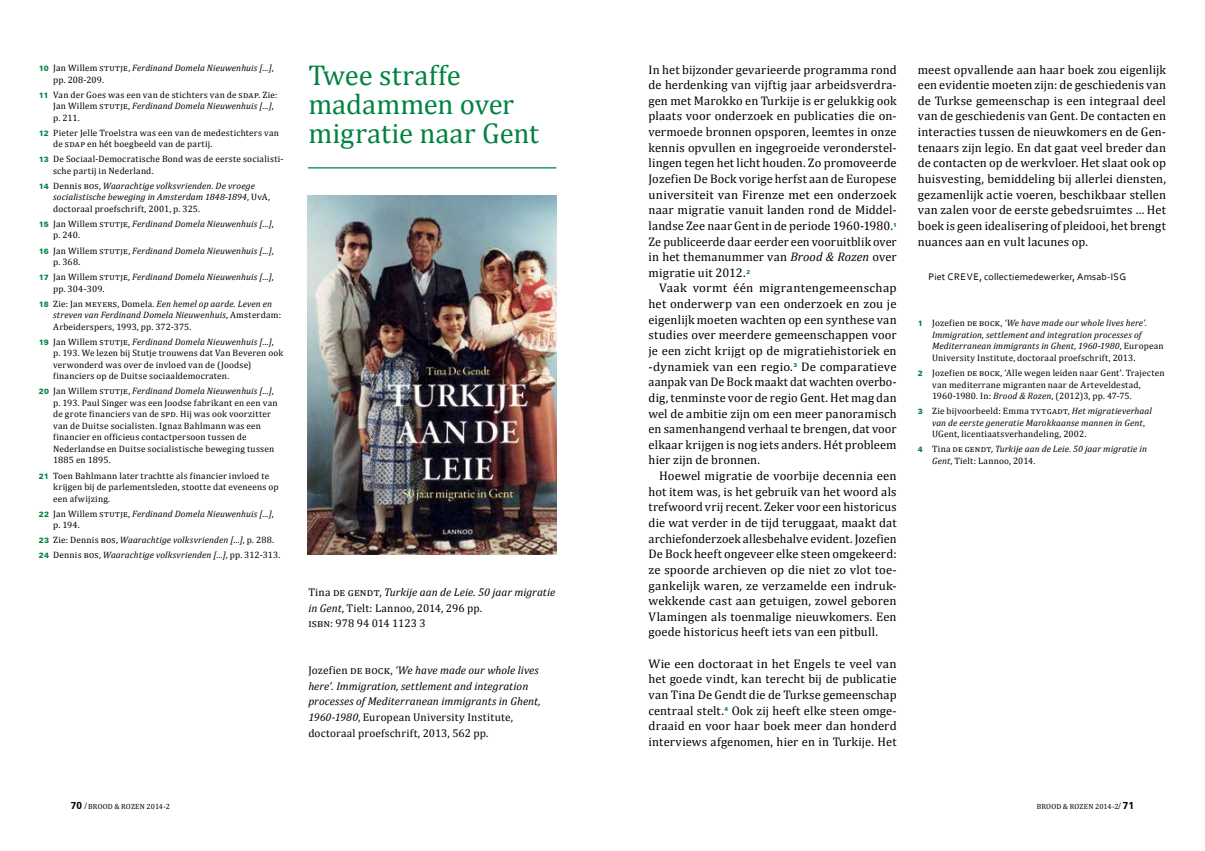
<style>
.page{position:relative;width:1205px;height:851px;background:#fff}
.page>*{position:absolute;margin:0;border:0;box-sizing:border-box;transform-origin:0 0}
.t1{font:28.75px/28.8px "Cambria";color:#008340}
.t2{font:12.5px/15.6px "Cambria";letter-spacing:.01em;color:#000;text-align:justify}
.t3{font:italic 11.25px/15.6px "Cambria";color:#000}
.t4{font:11.25px/15.6px "Cambria";color:#000}
.t5{font:10px "Corbel";letter-spacing:.015em;color:#000}
.t6{font:9.25px/11.5px "Cambria";letter-spacing:.02em;color:#000}
.t7{font:italic 9.25px/11.5px "Cambria";letter-spacing:.01em;color:#000}
.t8{font:7.5px "Cambria";letter-spacing:.015em;color:#000}
.t9{font:900 5.5px "Zurich BT";color:#008340}
.s1{font-family:"Zurich BT";font-weight:900;font-style:normal;font-size:7.5px;color:#008340}
.s2{font-style:normal}
.s3{font-family:"Zurich BT";font-weight:900;font-size:7.5px;color:#008340}
.s4{font-style:italic}
.s5{font-family:"Zurich BT";font-weight:700;font-size:10px}
.s6{font-family:"Candara";font-weight:700;font-style:italic}
</style>
<div class="page">
<img style="left:308px;top:195px;width:249px;height:360px">
<hr style="left:308px;top:167px;width:248px;height:1px;background:#008340">
<p class="t7" style="left:53px;top:62px;width:222px;text-indent:-14px"><span class="s1">10</span> <span class="s2">Jan Willem stutje,</span> Ferdinand Domela Nieuwenhuis […]<span class="s2">, pp. 208-209.</span></p>
<p class="t6" style="left:53px;top:89px;width:226px;text-indent:-14px"><span class="s3">11</span> Van der Goes was een van de stichters van de sdap. Zie:<br>Jan Willem stutje, <span class="s4">Ferdinand Domela Nieuwenhuis […]</span>, p. 211.</p>
<p class="t6" style="left:53px;top:127px;width:227px;text-indent:-14px"><span class="s3">12</span> Pieter Jelle Troelstra was een van de medestichters van de sdap en hét boegbeeld van de partij.</p>
<p class="t6" style="left:53px;top:153px;width:232px;text-indent:-14px"><span class="s3">13</span> De Sociaal-Democratische Bond was de eerste socialisti&shy;sche partij in Nederland.</p>
<p class="t7" style="left:53px;top:179px;width:218px;text-indent:-14px"><span class="s1">14</span> <span class="s2">Dennis bos,</span> Waarachtige volksvrienden. De vroege socialistische beweging in Amsterdam 1848-1894<span class="s2">, UvA, doctoraal proefschrift, 2001, p. 325.</span></p>
<p class="t7" style="left:53px;top:217px;width:222px;text-indent:-14px"><span class="s1">15</span> <span class="s2">Jan Willem stutje,</span> Ferdinand Domela Nieuwenhuis […]<span class="s2">, p. 240.</span></p>
<p class="t7" style="left:53px;top:244px;width:222px;text-indent:-14px"><span class="s1">16</span> <span class="s2">Jan Willem stutje,</span> Ferdinand Domela Nieuwenhuis […]<span class="s2">, p. 368.</span></p>
<p class="t7" style="left:53px;top:271px;width:222px;text-indent:-14px"><span class="s1">17</span> <span class="s2">Jan Willem stutje,</span> Ferdinand Domela Nieuwenhuis […]<span class="s2">, pp. 304-309.</span></p>
<p class="t6" style="left:53px;top:298px;width:230px;text-indent:-14px"><span class="s3">18</span> Zie: Jan meyers, Domela. <span class="s4">Een hemel op aarde. Leven en streven van Ferdinand Domela Nieuwenhuis</span>, Amsterdam:<br>Arbeiderspers, 1993, pp. 372-375.</p>
<p class="t6" style="left:53px;top:336px;width:232px;text-indent:-14px"><span class="s3">19</span> Jan Willem stutje, <span class="s4">Ferdinand Domela Nieuwenhuis […]</span>,<br>p. 193. We lezen bij Stutje trouwens dat Van Beveren ook verwonderd was over de invloed van de (Joodse) financiers op de Duitse sociaaldemocraten.</p>
<p class="t6" style="left:53px;top:385px;width:226px;text-indent:-14px"><span class="s3">20</span> Jan Willem stutje, <span class="s4">Ferdinand Domela Nieuwenhuis […]</span>, p. 193. Paul Singer was een Joodse fabrikant en een van de grote financiers van de spd. Hij was ook voorzitter van de Duitse socialisten. Ignaz Bahlmann was een financier en officieus contactpersoon tussen de Nederlandse en Duitse socialistische beweging tussen 1885 en 1895.</p>
<p class="t6" style="left:53px;top:469px;width:227px;text-indent:-14px"><span class="s3">21</span> Toen Bahlmann later trachtte als financier invloed te krijgen bij de parlementsleden, stootte dat eveneens op een afwijzing.</p>
<p class="t7" style="left:53px;top:507px;width:222px;text-indent:-14px"><span class="s1">22</span> <span class="s2">Jan Willem stutje,</span> Ferdinand Domela Nieuwenhuis […]<span class="s2">, p. 194.</span></p>
<p class="t7" style="left:39px;top:532px;width:243px;line-height:15.1px"><span class="s1">23</span> <span class="s2">Zie: Dennis bos,</span> Waarachtige volksvrienden […]<span class="s2">, p. 288.<br></span><span class="s1">24</span> <span class="s2">Dennis bos,</span> Waarachtige volksvrienden […]<span class="s2">, pp. 312-313.</span></p>
<p class="t1" style="left:308px;top:61px;width:232px">Twee straffe madammen over migratie naar Gent</p>
<p class="t4" style="left:308px;top:584px;width:249px">Tina de gendt, <span class="s4">Turkije aan de Leie. 50 jaar migratie in Gent</span>, Tielt: Lannoo, 2014, 296 pp.<br>isbn: 978 94 014 1123 3</p>
<p class="t3" style="left:308px;top:662px;width:234px"><span class="s2">Jozefien de bock,</span> ‘We have made our whole lives here’. Immigration, settlement and integration processes of Mediterranean immigrants in Ghent, 1960-1980<span class="s2">, European University Institute, doctoraal proefschrift, 2013, 562 pp.</span></p>
<p class="t2" style="left:648px;top:61px;width:250px">In het bijzonder gevarieerde programma rond de herdenking van vijftig jaar arbeidsverdra&shy;gen met Marokko en Turkije is er gelukkig ook plaats voor onderzoek en publicaties die on&shy;vermoede bronnen opsporen, leemtes in onze kennis opvullen en ingegroeide veronderstel&shy;lingen tegen het licht houden. Zo promoveerde Jozefien De Bock vorige herfst aan de Europese universiteit van Firenze met een onderzoek naar migratie vanuit landen rond de Middel&shy;landse Zee naar Gent in de periode 1960-1980.</p>
<p class="t9" style="left:893px;top:221px;width:5px">1</p>
<p class="t2" style="left:648px;top:233px;width:250px">Ze publiceerde daar eerder een vooruitblik over in het themanummer van <span class="s4">Brood &amp; Rozen</span> over migratie uit 2012.</p>
<p class="t9" style="left:746px;top:268px;width:5px">2</p>
<p class="t2" style="left:648px;top:280px;width:250px;text-indent:11px">Vaak vormt één migrantengemeenschap het onderwerp van een onderzoek en zou je eigenlijk moeten wachten op een synthese van studies over meerdere gemeenschappen voor je een zicht krijgt op de migratiehistoriek en -dynamiek van een regio.</p>
<p class="t9" style="left:793px;top:362px;width:5px">3</p>
<p class="t2" style="left:801px;top:358px;width:97px">De comparatieve</p>
<p class="t2" style="left:648px;top:374px;width:250px">aanpak van De Bock maakt dat wachten overbo-</p>
<p class="t2" style="left:648px;top:390px;width:250px">dig, tenminste voor de regio Gent. Het mag dan</p>
<p class="t2" style="left:648px;top:405px;width:250px">wel de ambitie zijn om een meer panoramisch</p>
<p class="t2" style="left:648px;top:421px;width:250px">en samenhangend verhaal te brengen, dat voor</p>
<p class="t2" style="left:648px;top:436px;width:250px">elkaar krijgen is nog iets anders. Hét probleem</p>
<p class="t2" style="left:648px;top:452px;width:113px">hier zijn de bronnen.</p>
<p class="t2" style="left:659px;top:468px;width:239px">Hoewel migratie de voorbije decennia een</p>
<p class="t2" style="left:648px;top:483px;width:250px">hot item was, is het gebruik van het woord als</p>
<p class="t2" style="left:648px;top:499px;width:250px">trefwoord vrij recent. Zeker voor een historicus</p>
<p class="t2" style="left:648px;top:515px;width:250px">die wat verder in de tijd teruggaat, maakt dat</p>
<p class="t2" style="left:648px;top:530px;width:250px">archiefonderzoek allesbehalve evident. Jozefien</p>
<p class="t2" style="left:648px;top:546px;width:250px">De Bock heeft ongeveer elke steen omgekeerd:</p>
<p class="t2" style="left:648px;top:561px;width:250px">ze spoorde archieven op die niet zo vlot toe-</p>
<p class="t2" style="left:648px;top:577px;width:250px">gankelijk waren, ze verzamelde een indruk-</p>
<p class="t2" style="left:648px;top:593px;width:249px">wekkende cast aan getuigen, zowel geboren</p>
<p class="t2" style="left:648px;top:608px;width:250px">Vlamingen als toenmalige nieuwkomers. Een</p>
<p class="t2" style="left:648px;top:624px;width:231px">goede historicus heeft iets van een pitbull.</p>
<p class="t2" style="left:648px;top:655px;width:250px">Wie een doctoraat in het Engels te veel van het goede vindt, kan terecht bij de publicatie van Tina De Gendt die de Turkse gemeenschap centraal stelt.</p>
<p class="t2" style="left:648px;top:702px;width:250px;text-indent:83px">Ook zij heeft elke steen omge&shy;draaid en voor haar boek meer dan honderd interviews afgenomen, hier en in Turkije. Het</p>
<p class="t9" style="left:724px;top:706px;width:5px">4</p>
<p class="t2" style="left:918px;top:61px;width:250px">meest opvallende aan haar boek zou eigenlijk een evidentie moeten zijn: de geschiedenis van de Turkse gemeenschap is een integraal deel van de geschiedenis van Gent. De contacten en interacties tussen de nieuwkomers en de Gen&shy;tenaars zijn legio. En dat gaat veel breder dan de contacten op de werkvloer. Het slaat ook op huisvesting, bemiddeling bij allerlei diensten, gezamenlijk actie voeren, beschikbaar stellen van zalen voor de eerste gebedsruimtes … Het boek is geen idealisering of pleidooi, het brengt nuances aan en vult lacunes op.</p>
<p class="t5" style="left:928px;top:270px;width:33px">Piet Creve</p>
<p class="t5" style="left:979px;top:270px;width:148px">, collectiemedewerker, Amsab-ISG</p>
<p class="t7" style="left:932px;top:317px;width:233px;text-indent:-14px"><span class="s1">1</span> <span class="s2">Jozefien de bock,</span> ‘We have made our whole lives here’.<br>Immigration, settlement and integration processes of Mediterranean immigrants in Ghent, 1960-1980<span class="s2">, European University Institute, doctoraal proefschrift, 2013.</span></p>
<p class="t6" style="left:932px;top:367px;width:234px;text-indent:-14px"><span class="s3">2</span> Jozefien de bock, ‘Alle wegen leiden naar Gent’. Trajecten van mediterrane migranten naar de Arteveldestad,<br>1960-1980. In: <span class="s4">Brood &amp; Rozen</span>, (2012)3, pp. 47-75.</p>
<p class="t6" style="left:932px;top:405px;width:221px;text-indent:-14px"><span class="s3">3</span> Zie bijvoorbeeld: Emma tytgadt, <span class="s4">Het migratieverhaal van de eerste generatie Marokkaanse mannen in Gent</span>,<br>UGent, licentiaatsverhandeling, 2002.</p>
<p class="t7" style="left:932px;top:443px;width:216px;text-indent:-14px"><span class="s1">4</span> <span class="s2">Tina de gendt,</span> Turkije aan de Leie. 50 jaar migratie in<br>Gent<span class="s2">, Tielt: Lannoo, 2014.</span></p>
<p class="t8" style="left:71px;top:801px;width:101px"><span class="s5">70</span> <span class="s6">/</span> BROOD &amp; ROZEN 2014-2</p>
<p class="t8" style="left:1037px;top:801px;width:99px">BROOD &amp; ROZEN 2014-2<span class="s6">/</span> <span class="s5">71</span></p>
</div>
